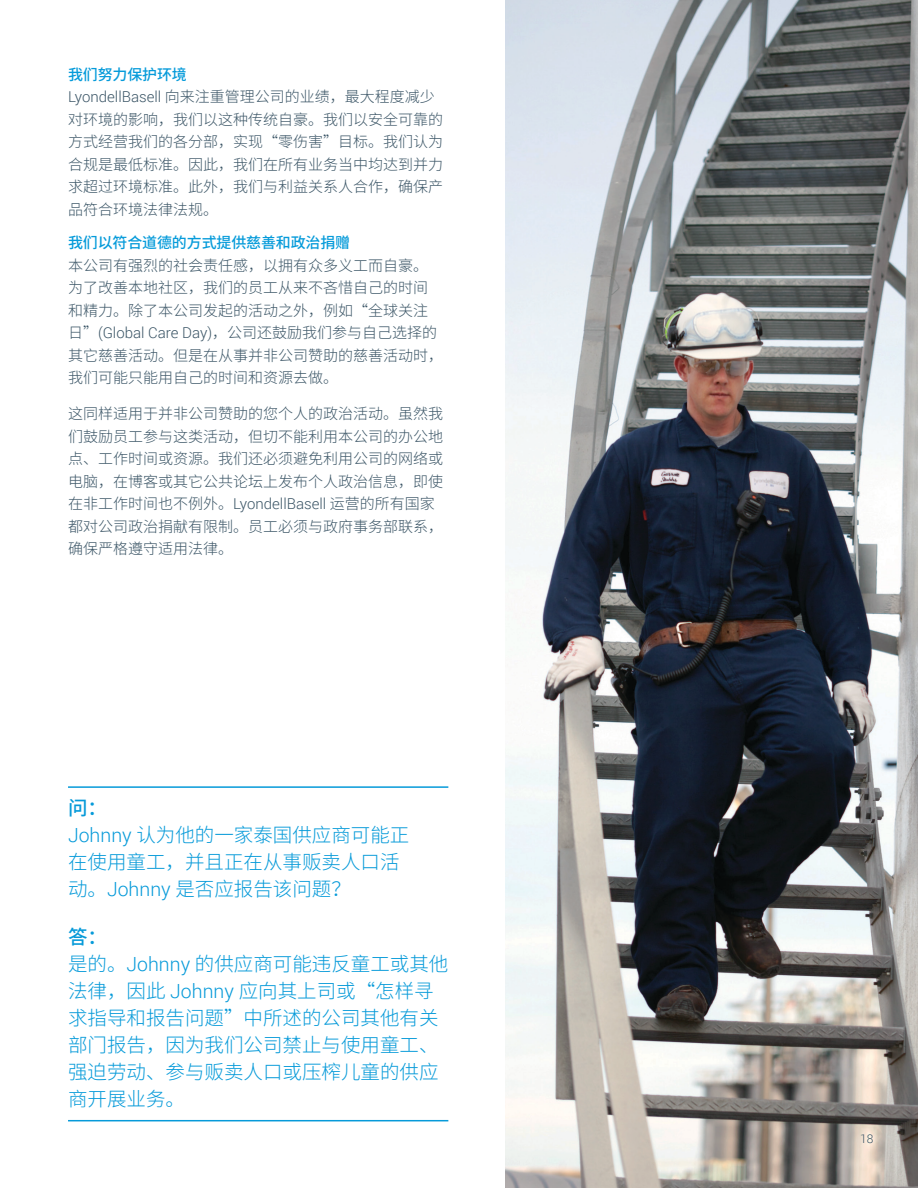
<style>
.page{position:relative;width:918px;height:1188px;background:#fff}
.page>*{position:absolute;margin:0;border:0;box-sizing:border-box;transform-origin:0 0}
.t1{font:300 19.5px/27px "Noto Sans CJ Ksc";color:#069ad9}
.t2{font:300 15px/22.5px "Noto Sans CJ Ksc";color:#3b5566}
.Subtitle{font:500 15px "Noto Sans CJ Ksc";letter-spacing:-.01em;color:#069bda}
.t3{font:12px "Roboto";color:#3b5566}
.Paragraph_Style_1{font:300 12px "Roboto";color:#3b5566}
.s1{font-family:"Roboto"}
.s2{font-weight:500}
</style>
<div class="page">
<img style="left:505px;top:0;width:413px;height:1188px">
<hr style="left:68px;top:786px;width:380px;height:2px;background:#069ad9">
<hr style="left:68px;top:1120px;width:380px;height:1px;background:#069ad9">
<p class="Subtitle" style="left:68px;top:66px;width:120px">我们努力保护环境</p>
<p class="t2" style="left:68px;top:86px;width:377px"><span class="s1">LyondellBasell</span> 向来注重管理公司的业绩，最大程度减少对环境的影响，我们以这种传统自豪。我们以安全可靠的方式经营我们的各分部，实现“零伤害”目标。我们认为合规是最低标准。因此，我们在所有业务当中均达到并力求超过环境标准。此外，我们与利益关系人合作，确保产品符合环境法律法规。</p>
<p class="Subtitle" style="left:68px;top:234px;width:284px">我们以符合道德的方式提供慈善和政治捐赠</p>
<p class="t2" style="left:68px;top:254px;width:377px">本公司有强烈的社会责任感，以拥有众多义工而自豪。为了改善本地社区，我们的员工从来不吝惜自己的时间和精力。除了本公司发起的活动之外，例如“全球关注日”<span class="s1">(Global Care Day)</span>，公司还鼓励我们参与自己选择的其它慈善活动。但是在从事并非公司赞助的慈善活动时，我们可能只能用自己的时间和资源去做。</p>
<p class="t2" style="left:68px;top:403px;width:377px">这同样适用于并非公司赞助的您个人的政治活动。虽然我们鼓励员工参与这类活动，但切不能利用本公司的办公地点、工作时间或资源。我们还必须避免利用公司的网络或电脑，在博客或其它公共论坛上发布个人政治信息，即使在非工作时间也不例外。<span class="s1">LyondellBasell</span> 运营的所有国家都对公司政治捐献有限制。员工必须与政府事务部联系，确保严格遵守适用法律。</p>
<p class="t1" style="left:68px;top:795px;width:343px"><span class="s2">问：<br></span><span class="s1">Johnny</span> 认为他的一家泰国供应商可能正在使用童工，并且正在从事贩卖人口活动。<span class="s1">Johnny</span> 是否应报告该问题？</p>
<p class="t1" style="left:68px;top:924px;width:382px"><span class="s2">答：<br></span>是的。<span class="s1">Johnny</span> 的供应商可能违反童工或其他法律，因此 <span class="s1">Johnny</span> 应向其上司或“怎样寻求指导和报告问题”中所述的公司其他有关部门报告，因为我们公司禁止与使用童工、强迫劳动、参与贩卖人口或压榨儿童的供应商开展业务。</p>
<p class="t3" style="left:860px;top:1131px;width:15px">21</p>
<p class="Paragraph_Style_1" style="left:860px;top:1131px;width:15px">18</p>
</div>
